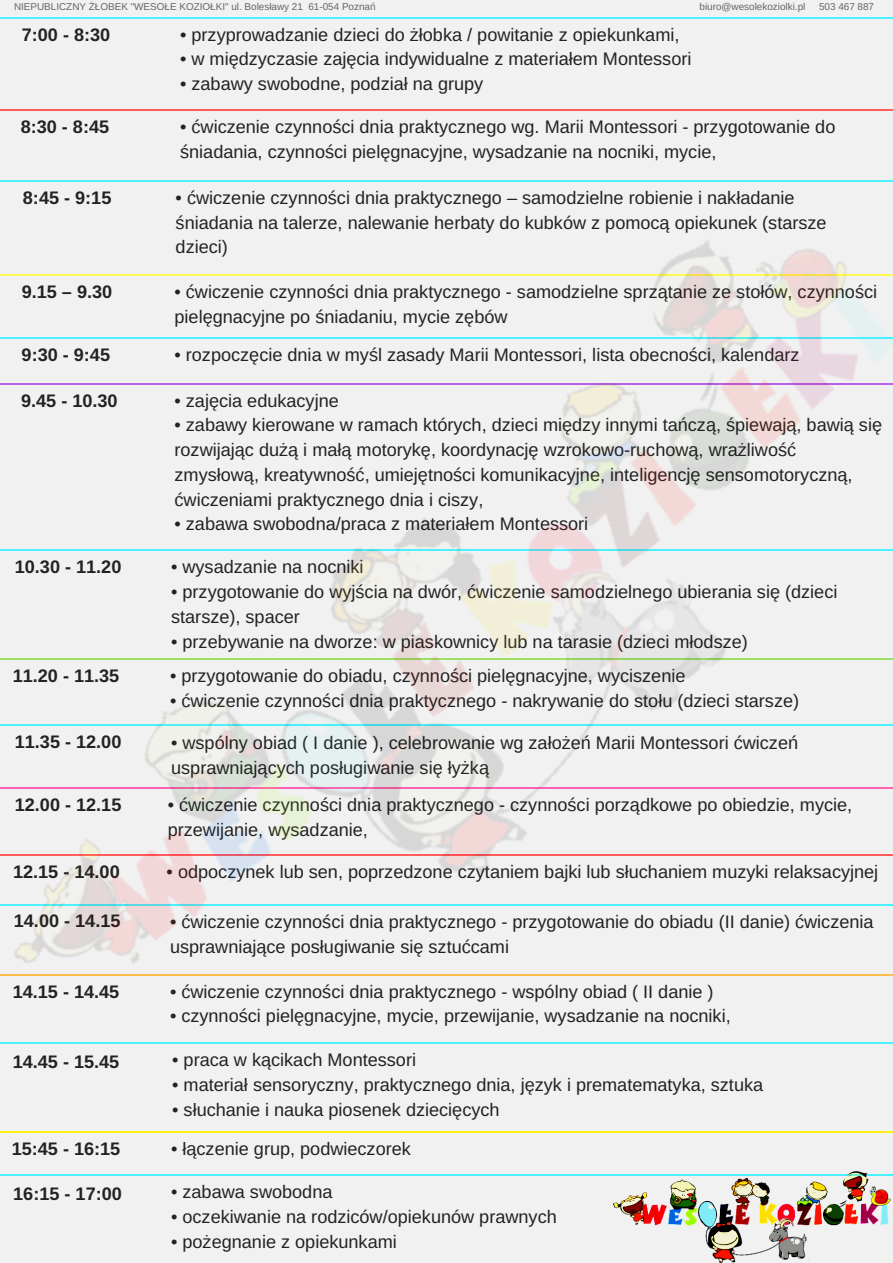
<style>
.page{position:relative;width:893px;height:1263px;background:#f1f1f1}
.page>*{position:absolute;margin:0;border:0;box-sizing:border-box;transform-origin:0 0}
.t1{font:18.15px/24.8px "Arimo";color:#222}
.t2{font:700 18.15px "Arimo";color:#222}
.t3{font:9.9px "Arimo";color:#666}
.s1{font-family:"Liberation Sans"}
</style>
<div class="page">
<hr style="left:0;top:109px;width:893px;height:1px;background:#ff5c5c">
<hr style="left:0;top:17px;width:893px;height:1px;background:#4bf1ff">
<hr style="left:0;top:1174px;width:893px;height:2px;background:#4bf1ff">
<img style="left:613px;top:1171px;width:278px;height:92px">
<img style="left:0;top:180px;width:893px;height:953px">
<p class="t3" style="left:14px;top:1px;width:363px">NIEPUBLICZNY <span class="s1">ŻŁ</span>OBEK "WESO<span class="s1">Ł</span>E KOZIO<span class="s1">Ł</span>KI" ul. Boles<span class="s1">ł</span>awy 21 61-054 Pozna<span class="s1">ń</span></p>
<p class="t3" style="left:699px;top:1px;width:107px">biuro@wesolekoziolki.pl</p>
<p class="t3" style="left:819px;top:1px;width:57px">503 467 887</p>
<p class="t1" style="left:180px;top:22px;width:501px">• przyprowadzanie dzieci do <span class="s1">żł</span>obka / powitanie z opiekunkami,</p>
<p class="t1" style="left:180px;top:47px;width:513px">• w mi<span class="s1">ę</span>dzyczasie zaj<span class="s1">ę</span>cia indywidualne z materia<span class="s1">ł</span>em Montessori</p>
<p class="t1" style="left:180px;top:71px;width:305px">• zabawy swobodne, podzia<span class="s1">ł</span> na grupy</p>
<p class="t1" style="left:180px;top:114px;width:657px">• <span class="s1">ć</span>wiczenie czynno<span class="s1">ś</span>ci dnia praktycznego wg. Marii Montessori - przygotowanie do <span class="s1">ś</span>niadania, czynno<span class="s1">ś</span>ci piel<span class="s1">ę</span>gnacyjne, wysadzanie na nocniki, mycie,</p>
<p class="t1" style="left:176px;top:185px;width:652px">• <span class="s1">ć</span>wiczenie czynno<span class="s1">ś</span>ci dnia praktycznego – samodzielne robienie i nak<span class="s1">ł</span>adanie <span class="s1">ś</span>niadania na talerze, nalewanie herbaty do kubków z pomoc<span class="s1">ą</span> opiekunek (starsze dzieci)</p>
<p class="t1" style="left:175px;top:280px;width:704px">• <span class="s1">ć</span>wiczenie czynno<span class="s1">ś</span>ci dnia praktycznego - samodzielne sprz<span class="s1">ą</span>tanie ze sto<span class="s1">ł</span>ów, czynno<span class="s1">ś</span>ci piel<span class="s1">ę</span>gnacyjne po <span class="s1">ś</span>niadaniu, mycie z<span class="s1">ę</span>bów</p>
<p class="t1" style="left:175px;top:343px;width:626px">• rozpocz<span class="s1">ę</span>cie dnia w my<span class="s1">ś</span>l zasady Marii Montessori, lista obecno<span class="s1">ś</span>ci, kalendarz</p>
<p class="t1" style="left:175px;top:388px;width:166px">• zaj<span class="s1">ę</span>cia edukacyjne</p>
<p class="t1" style="left:175px;top:413px;width:709px">• zabawy kierowane w ramach których, dzieci mi<span class="s1">ę</span>dzy innymi ta<span class="s1">ń</span>cz<span class="s1">ą</span>, <span class="s1">ś</span>piewaj<span class="s1">ą</span>, bawi<span class="s1">ą</span> si<span class="s1">ę </span>rozwijaj<span class="s1">ą</span>c du<span class="s1">żą</span> i ma<span class="s1">łą</span> motoryk<span class="s1">ę</span>, koordynacj<span class="s1">ę</span> wzrokowo-ruchow<span class="s1">ą</span>, wra<span class="s1">ż</span>liwo<span class="s1">ść </span>zmys<span class="s1">ł</span>ow<span class="s1">ą</span>, kreatywno<span class="s1">ść</span>, umiej<span class="s1">ę</span>tno<span class="s1">ś</span>ci komunikacyjne, inteligencj<span class="s1">ę</span> sensomotoryczn<span class="s1">ą</span>, <span class="s1">ć</span>wiczeniami praktycznego dnia i ciszy,</p>
<p class="t1" style="left:175px;top:512px;width:415px">• zabawa swobodna/praca z materia<span class="s1">ł</span>em Montessori</p>
<p class="t1" style="left:171px;top:554px;width:194px">• wysadzanie na nocniki</p>
<p class="t1" style="left:171px;top:579px;width:668px">• przygotowanie do wyj<span class="s1">ś</span>cia na dwór, <span class="s1">ć</span>wiczenie samodzielnego ubierania si<span class="s1">ę</span> (dzieci starsze), spacer</p>
<p class="t1" style="left:171px;top:629px;width:578px">• przebywanie na dworze: w piaskownicy lub na tarasie (dzieci m<span class="s1">ł</span>odsze)</p>
<p class="t1" style="left:170px;top:664px;width:517px">• przygotowanie do obiadu, czynno<span class="s1">ś</span>ci piel<span class="s1">ę</span>gnacyjne, wyciszenie</p>
<p class="t1" style="left:170px;top:688px;width:631px">• <span class="s1">ć</span>wiczenie czynno<span class="s1">ś</span>ci dnia praktycznego - nakrywanie do sto<span class="s1">ł</span>u (dzieci starsze)</p>
<p class="t1" style="left:171px;top:730px;width:628px">• wspólny obiad ( I danie ), celebrowanie wg za<span class="s1">ł</span>o<span class="s1">ż</span>e<span class="s1">ń</span> Marii Montessori <span class="s1">ć</span>wicze<span class="s1">ń </span>usprawniaj<span class="s1">ą</span>cych pos<span class="s1">ł</span>ugiwanie si<span class="s1">ę ł</span>y<span class="s1">ż</span>k<span class="s1">ą</span></p>
<p class="t1" style="left:168px;top:792px;width:686px">• <span class="s1">ć</span>wiczenie czynno<span class="s1">ś</span>ci dnia praktycznego - czynno<span class="s1">ś</span>ci porz<span class="s1">ą</span>dkowe po obiedzie, mycie, przewijanie, wysadzanie,</p>
<p class="t1" style="left:167px;top:860px;width:713px">• odpoczynek lub sen, poprzedzone czytaniem bajki lub s<span class="s1">ł</span>uchaniem muzyki relaksacyjnej</p>
<p class="t1" style="left:170px;top:909px;width:705px">• <span class="s1">ć</span>wiczenie czynno<span class="s1">ś</span>ci dnia praktycznego - przygotowanie do obiadu (II danie) <span class="s1">ć</span>wiczenia usprawniaj<span class="s1">ą</span>ce pos<span class="s1">ł</span>ugiwanie si<span class="s1">ę</span> sztu<span class="s1">ć</span>cami</p>
<p class="t1" style="left:170px;top:979px;width:545px">• <span class="s1">ć</span>wiczenie czynno<span class="s1">ś</span>ci dnia praktycznego - wspólny obiad ( II danie )</p>
<p class="t1" style="left:170px;top:1004px;width:562px">• czynno<span class="s1">ś</span>ci piel<span class="s1">ę</span>gnacyjne, mycie, przewijanie, wysadzanie na nocniki,</p>
<p class="t1" style="left:172px;top:1048px;width:245px">• praca w k<span class="s1">ą</span>cikach Montessori</p>
<p class="t1" style="left:172px;top:1072px;width:592px">• materia<span class="s1">ł</span> sensoryczny, praktycznego dnia, j<span class="s1">ę</span>zyk i prematematyka, sztuka</p>
<p class="t1" style="left:172px;top:1097px;width:329px">• s<span class="s1">ł</span>uchanie i nauka piosenek dzieci<span class="s1">ę</span>cych</p>
<p class="t1" style="left:171px;top:1137px;width:241px">• <span class="s1">łą</span>czenie grup, podwieczorek</p>
<p class="t1" style="left:171px;top:1179px;width:163px">• zabawa swobodna</p>
<p class="t1" style="left:171px;top:1204px;width:387px">• oczekiwanie na rodziców/opiekunów prawnych</p>
<p class="t1" style="left:171px;top:1229px;width:227px">• po<span class="s1">ż</span>egnanie z opiekunkami</p>
<p class="t2" style="left:22px;top:24px;width:90px">7:00 - 8:30</p>
<p class="t2" style="left:21px;top:116px;width:90px">8:30 - 8:45</p>
<p class="t2" style="left:23px;top:187px;width:90px">8:45 - 9:15</p>
<p class="t2" style="left:22px;top:282px;width:92px">9.15 – 9.30</p>
<p class="t2" style="left:22px;top:345px;width:90px">9:30 - 9:45</p>
<p class="t2" style="left:21px;top:390px;width:98px">9.45 - 10.30</p>
<p class="t2" style="left:15px;top:557px;width:108px">10.30 - 11.20</p>
<p class="t2" style="left:13px;top:666px;width:108px">11.20 - 11.35</p>
<p class="t2" style="left:15px;top:731px;width:108px">11.35 - 12.00</p>
<p class="t2" style="left:15px;top:794px;width:108px">12.00 - 12.15</p>
<p class="t2" style="left:13px;top:862px;width:108px">12.15 - 14.00</p>
<p class="t2" style="left:14px;top:910px;width:108px">14.00 - 14.15</p>
<p class="t2" style="left:13px;top:981px;width:108px">14.15 - 14.45</p>
<p class="t2" style="left:13px;top:1051px;width:108px">14.45 - 15.45</p>
<p class="t2" style="left:12px;top:1139px;width:110px">15:45 - 16:15</p>
<p class="t2" style="left:13px;top:1184px;width:110px">16:15 - 17:00</p>
</div>
